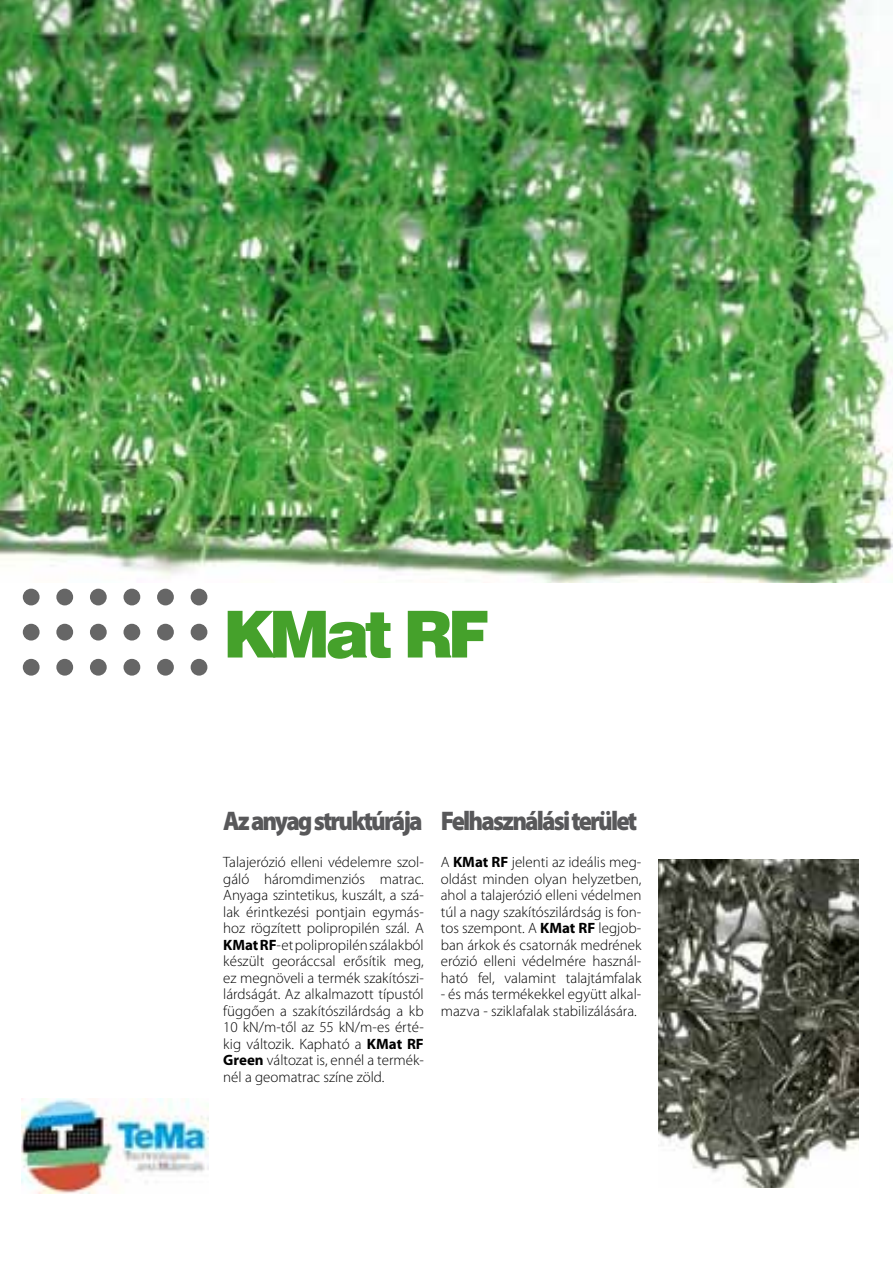
<style>
.page{position:relative;width:893px;height:1263px;background:#fff}
.page>*{position:absolute;margin:0;border:0;box-sizing:border-box;transform-origin:0 0}
.t1{font:900 64.95px "Swiss 721 BT";letter-spacing:-.08em;color:#45a12b}
.t2{font:900 27px "Myriad Pro";letter-spacing:-.075em;color:#58585a;scale:.91 1}
.t3{font:300 15px/16.5px "Myriad Pro";color:#000;text-align:justify}
.s1{font-weight:700}
</style>
<div class="page">
<img style="left:21px;top:1098px;width:187px;height:95px">
<img style="left:658px;top:859px;width:201px;height:329px">
<img style="left:0;top:0;width:893px;height:583px">
<div style="left:23px;top:589px;width:17px;height:16px;background:#666;border-radius:50%"></div>
<div style="left:56px;top:589px;width:17px;height:16px;background:#666;border-radius:50%"></div>
<div style="left:90px;top:589px;width:17px;height:16px;background:#666;border-radius:50%"></div>
<div style="left:123px;top:589px;width:17px;height:16px;background:#666;border-radius:50%"></div>
<div style="left:157px;top:589px;width:17px;height:16px;background:#666;border-radius:50%"></div>
<div style="left:191px;top:589px;width:16px;height:16px;background:#666;border-radius:50%"></div>
<div style="left:23px;top:624px;width:17px;height:16px;background:#666;border-radius:50%"></div>
<div style="left:56px;top:624px;width:17px;height:16px;background:#666;border-radius:50%"></div>
<div style="left:90px;top:624px;width:17px;height:16px;background:#666;border-radius:50%"></div>
<div style="left:123px;top:624px;width:17px;height:16px;background:#666;border-radius:50%"></div>
<div style="left:157px;top:624px;width:17px;height:16px;background:#666;border-radius:50%"></div>
<div style="left:191px;top:624px;width:16px;height:16px;background:#666;border-radius:50%"></div>
<svg style="left:23px;top:659px;width:17px;height:17px"></svg>
<div style="left:56px;top:659px;width:17px;height:17px;background:#666;border-radius:50%"></div>
<div style="left:90px;top:659px;width:17px;height:17px;background:#666;border-radius:50%"></div>
<svg style="left:123px;top:659px;width:17px;height:17px"></svg>
<svg style="left:157px;top:659px;width:17px;height:17px"></svg>
<div style="left:191px;top:659px;width:16px;height:17px;background:#666;border-radius:50%"></div>
<h1 class="t1" style="left:223px;top:595px;width:267px">KMat RF</h1>
<h2 class="t2" style="left:223px;top:802px;width:221px">Az anyag struktúrája</h2>
<p class="t3" style="left:223px;top:854px;width:202px">Talajerózió elleni védelemre szol&shy;gáló háromdimenziós matrac.<br>Anyaga szintetikus, kuszált, a szá&shy;lak érintkezési pontjain egymás&shy;hoz rögzített polipropilén szál. A <span class="s1">KMat RF</span>-et polipropilén szálakból készült georáccsal erősítik meg, ez megnöveli a termék szakítószi&shy;lárdságát. Az alkalmazott típustól függően a szakítószilárdság a kb 10 kN/m-től az 55 kN/m-es érté&shy;kig változik. Kapható a <span class="s1">KMat RF Green</span> változat is, ennél a termék&shy;nél a geomatrac színe zöld.</p>
<h2 class="t2" style="left:441px;top:802px;width:217px">Felhasználási terület</h2>
<p class="t3" style="left:441px;top:854px;width:202px">A <span class="s1">KMat RF</span> jelenti az ideális meg&shy;oldást minden olyan helyzetben, ahol a talajerózió elleni védelmen túl a nagy szakítószilárdság is fon&shy;tos szempont. A <span class="s1">KMat RF</span> legjob&shy;ban árkok és csatornák medrének erózió elleni védelmére használ&shy;ható fel, valamint talajtámfalak</p>
<p class="t3" style="left:441px;top:986px;width:202px">- és más termékekkel együtt alkal&shy;mazva - sziklafalak stabilizálására.</p>
</div>
